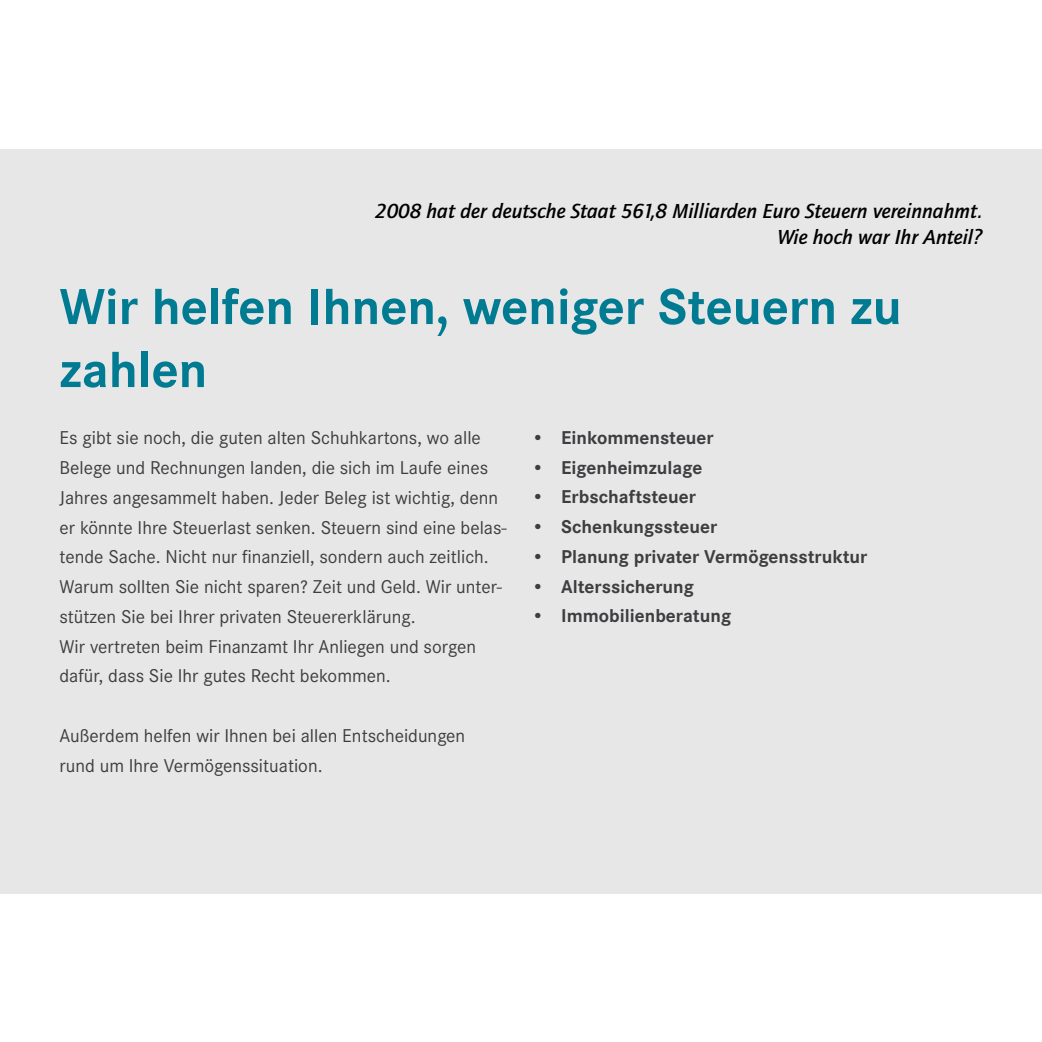
<style>
.page{position:relative;width:1042px;height:1042px;background:#fff}
.page>*{position:absolute;margin:0;border:0;box-sizing:border-box;transform-origin:0 0}
.t1{font:700 52.5px/63px "Corporate S";color:#007b92}
.t2{font:italic 500 21px/25.2px "Quay Sans ITC Std";color:#000;text-align:right}
.t3{font:19.25px/29.8px "Corporate S";color:#3e3d40}
.t4{font:700 19.25px "Corporate S";color:#3e3d40}
</style>
<div class="page">
<div style="left:0;top:149px;width:1042px;height:744px;background:#e7e7e8"></div>
<p class="t2" style="left:375px;top:199px;width:609px">2008 hat der deutsche Staat 561,8 Milliarden Euro Steuern vereinnahmt.<br>Wie hoch war Ihr Anteil?</p>
<h1 class="t1" style="left:60px;top:276px;width:843px">Wir helfen Ihnen, weniger Steuern zu zahlen</h1>
<p class="t3" style="left:60px;top:423px;width:449px">Es gibt sie noch, die guten alten Schuhkartons, wo alle Belege und Rechnungen landen, die sich im Laufe eines Jahres angesammelt haben. Jeder Beleg ist wichtig, denn er könnte Ihre Steuerlast senken. Steuern sind eine belas&shy;tende Sache. Nicht nur finanziell, sondern auch zeitlich.<br>Warum sollten Sie nicht sparen? Zeit und Geld. Wir unter&shy;stützen Sie bei Ihrer privaten Steuererklärung.<br>Wir vertreten beim Finanzamt Ihr Anliegen und sorgen dafür, dass Sie Ihr gutes Recht bekommen.</p>
<p class="t3" style="left:60px;top:721px;width:407px">Außerdem helfen wir Ihnen bei allen Entscheidungen rund um Ihre Vermögenssituation.</p>
<p class="t4" style="left:531px;top:426px;width:184px">• Einkommensteuer</p>
<p class="t4" style="left:531px;top:456px;width:172px">• Eigenheimzulage</p>
<p class="t4" style="left:531px;top:486px;width:166px">• Erbschaftsteuer</p>
<p class="t4" style="left:531px;top:516px;width:187px">• Schenkungssteuer</p>
<p class="t4" style="left:531px;top:545px;width:337px">• Planung privater Vermögensstruktur</p>
<p class="t4" style="left:531px;top:575px;width:164px">• Alterssicherung</p>
<p class="t4" style="left:531px;top:605px;width:201px">• Immobilienberatung</p>
</div>
